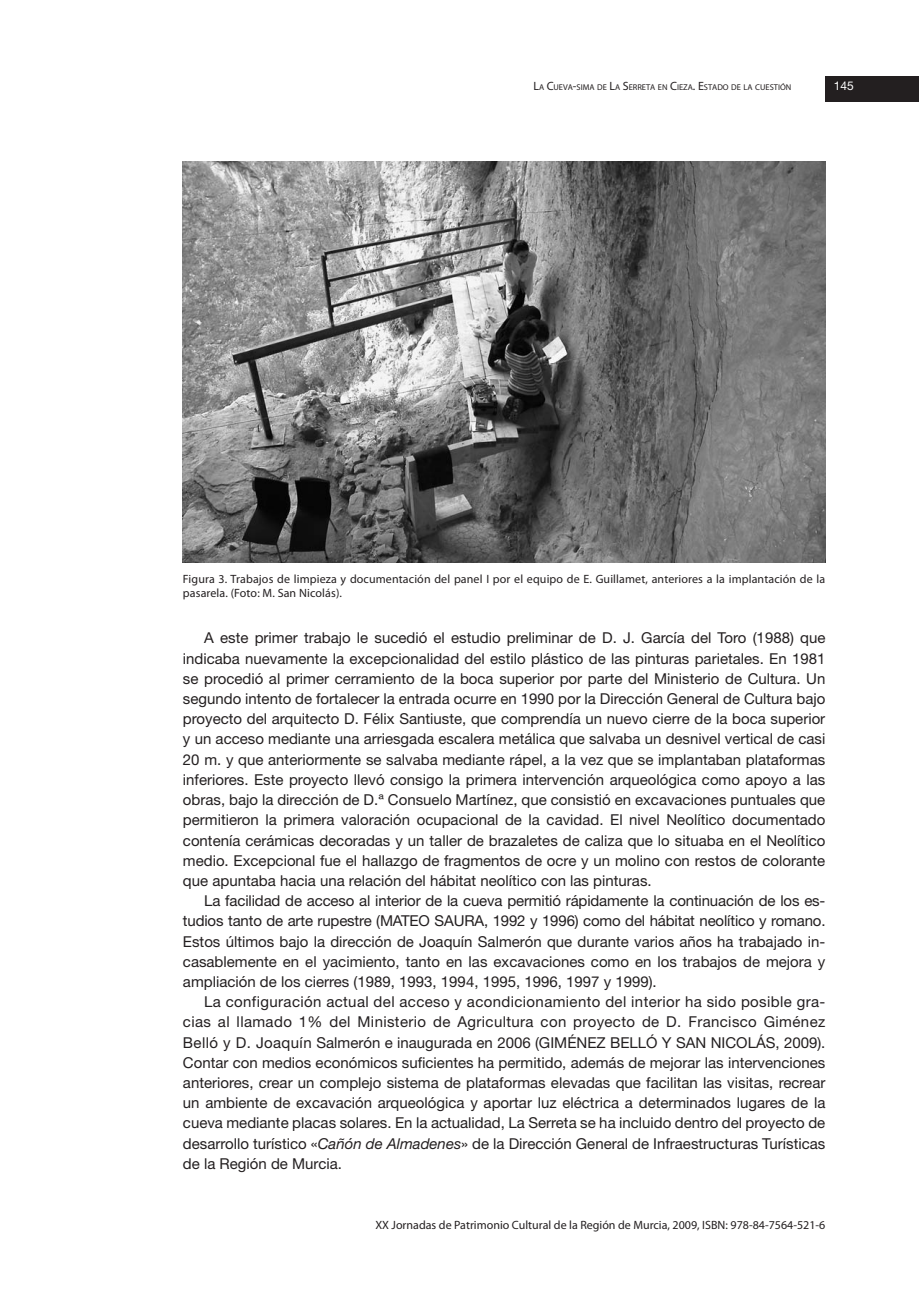
<style>
.page{position:relative;width:919px;height:1289px;background:#fff}
.page>*{position:absolute;margin:0;border:0;box-sizing:border-box;transform-origin:0 0}
.t1{font:15px/20.2px "Helvetica Neue";color:#231f20;text-align:justify}
.t2{font:12px/14.4px "Myriad Pro";letter-spacing:.01em;color:#231f20}
.t3{font:12px "Helvetica Neue";color:#fff}
.t4{font:8.4px "Myriad Pro";color:#231f20}
.s1{font-size:12px}
.s2{font-style:italic}
</style>
<div class="page">
<div style="left:825px;top:77px;width:93px;height:25px;background:#231f20"></div>
<img style="left:183px;top:162px;width:642px;height:400px">
<p class="t4" style="left:533px;top:82px;width:259px"><span class="s1">L</span>A <span class="s1">C</span>UEVA<span class="s1">-</span>SIMA DE <span class="s1">L</span>A <span class="s1">S</span>ERRETA EN <span class="s1">C</span>IEZA<span class="s1">. E</span>STADO DE LA CUESTIÓN</p>
<p class="t3" style="left:833px;top:82px;width:22px">145</p>
<p class="t2" style="left:183px;top:572px;width:643px">Figura 3. Trabajos de limpieza y documentación del panel I por el equipo de E. Guillamet, anteriores a la implantación de la pasarela. (Foto: M. San Nicolás).</p>
<p class="t1" style="left:183px;top:629px;width:644px;text-indent:21px">A este primer trabajo le sucedió el estudio preliminar de D. J. García del Toro (1988) que indicaba nuevamente la excepcionalidad del estilo plástico de las pinturas parietales. En 1981 se procedió al primer cerramiento de la boca superior por parte del Ministerio de Cultura. Un segundo intento de fortalecer la entrada ocurre en 1990 por la Dirección General de Cultura bajo proyecto del arquitecto D. Félix Santiuste, que comprendía un nuevo cierre de la boca superior y un acceso mediante una arriesgada escalera metálica que salvaba un desnivel vertical de casi 20 m. y que anteriormente se salvaba mediante rápel, a la vez que se implantaban plataformas inferiores. Este proyecto llevó consigo la primera intervención arqueológica como apoyo a las obras, bajo la dirección de D.ª Consuelo Martínez, que consistió en excavaciones puntuales que permitieron la primera valoración ocupacional de la cavidad. El nivel Neolítico documentado contenía cerámicas decoradas y un taller de brazaletes de caliza que lo situaba en el Neolítico medio. Excepcional fue el hallazgo de fragmentos de ocre y un molino con restos de colorante que apuntaba hacia una relación del hábitat neolítico con las pinturas.</p>
<p class="t1" style="left:183px;top:892px;width:644px;text-indent:21px">La facilidad de acceso al interior de la cueva permitió rápidamente la continuación de los es&shy;tudios tanto de arte rupestre (MATEO SAURA, 1992 y 1996) como del hábitat neolítico y romano.<br>Estos últimos bajo la dirección de Joaquín Salmerón que durante varios años ha trabajado in&shy;casablemente en el yacimiento, tanto en las excavaciones como en los trabajos de mejora y ampliación de los cierres (1989, 1993, 1994, 1995, 1996, 1997 y 1999).</p>
<p class="t1" style="left:183px;top:993px;width:644px;text-indent:21px">La configuración actual del acceso y acondicionamiento del interior ha sido posible gra&shy;cias al llamado 1% del Ministerio de Agricultura con proyecto de D. Francisco Giménez Belló y D. Joaquín Salmerón e inaugurada en 2006 (GIMÉNEZ BELLÓ Y SAN NICOLÁS, 2009).<br>Contar con medios económicos suficientes ha permitido, además de mejorar las intervenciones anteriores, crear un complejo sistema de plataformas elevadas que facilitan las visitas, recrear un ambiente de excavación arqueológica y aportar luz eléctrica a determinados lugares de la cueva mediante placas solares. En la actualidad, La Serreta se ha incluido dentro del proyecto de desarrollo turístico «<span class="s2">Cañón de Almadenes</span>» de la Dirección General de Infraestructuras Turísticas de la Región de Murcia.</p>
<p class="t2" style="left:375px;top:1218px;width:451px">XX Jornadas de Patrimonio Cultural de la Región de Murcia, 2009, ISBN: 978-84-7564-521-6</p>
</div>
